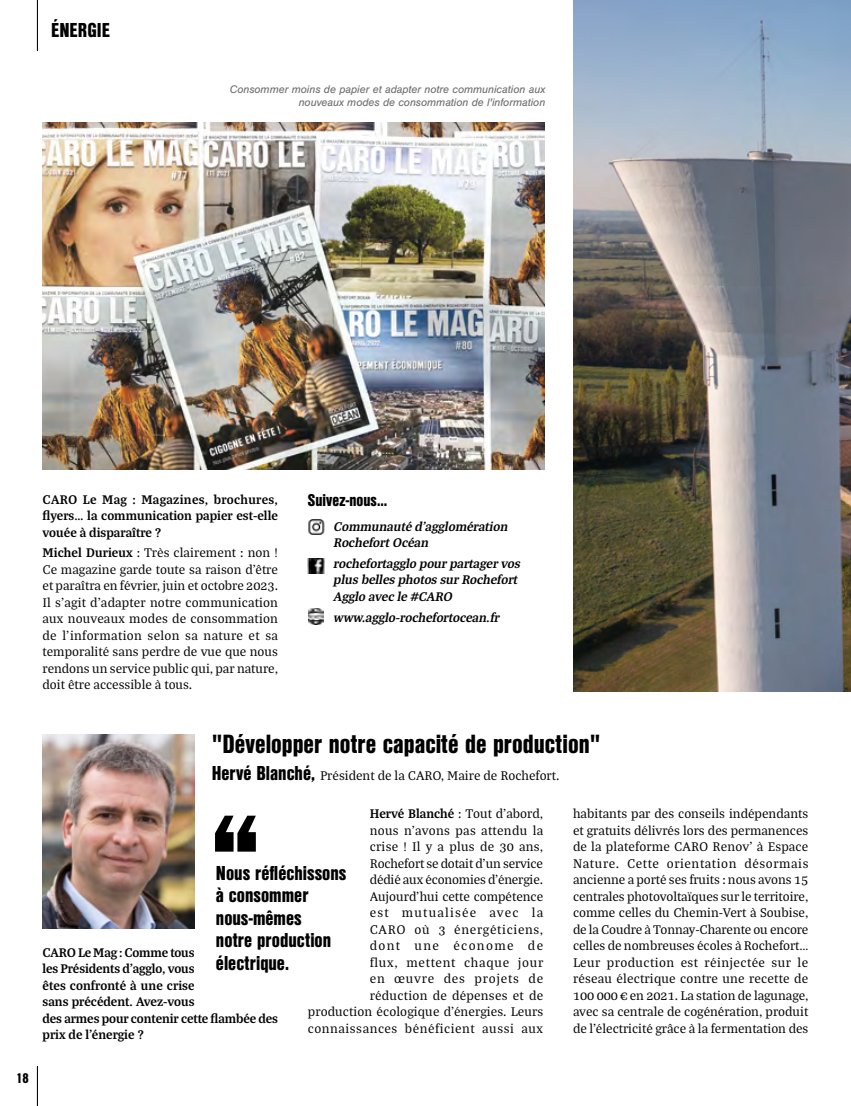
<style>
.page{position:relative;width:851px;height:1106px;background:#fff}
.page>*{position:absolute;margin:0;border:0;box-sizing:border-box;transform-origin:0 0}
.t1{font:900 25.5px "Nimbus San Con L";color:#000}
.t2{font:900 19.5px/22.5px "Nimbus San Con L";color:#000}
.t3{font:900 16.5px "Nimbus San Con L";color:#000}
.t4{font:13.5px/16.5px "Bagatela";letter-spacing:.005em;color:#000;text-align:justify}
.t5{font:700 13.5px/16.5px "Bagatela";color:#000}
.t6{font:italic 700 13.5px/16.5px "Bagatela";color:#000}
.t7{font:900 13.5px "Nimbus San Con L";color:#000}
.t8{font:italic 11.4px/13.5px "Nimbus San";letter-spacing:-.005em;color:#706f6f;text-align:right}
.s1{font-weight:700}
.s2{font-family:"Nimbus San Con L";font-weight:900;font-size:19.5px}
</style>
<div class="page">
<hr style="left:37px;top:1066px;width:1px;height:40px;background:#000">
<svg style="left:215px;top:815px;width:41px;height:36px"></svg>
<img style="left:308px;top:609px;width:15px;height:15px">
<img style="left:307px;top:558px;width:17px;height:15px">
<img style="left:308px;top:519px;width:17px;height:15px">
<img style="left:43px;top:735px;width:152px;height:193px">
<img style="left:573px;top:0;width:277px;height:692px">
<img style="left:43px;top:122px;width:501px;height:347px">
<hr style="left:37px;top:0;width:1px;height:51px;background:#000">
<h2 class="t2" style="left:51px;top:18px;width:61px">ÉNERGIE</h2>
<p class="t8" style="left:230px;top:82px;width:317px">Consommer moins de papier et adapter notre communication aux nouveaux modes de consommation de l'information</p>
<p class="t5" style="left:43px;top:490px;width:237px;text-align:justify">CARO Le Mag : Magazines, brochures, flyers… la communication papier est-elle vouée à disparaître ?</p>
<p class="t4" style="left:43px;top:544px;width:237px"><span class="s1">Michel Durieux</span> : Très clairement : non !<br>Ce magazine garde toute sa raison d’être et paraîtra en février, juin et octobre 2023.<br>Il s’agit d’adapter notre communication aux nouveaux modes de consommation de l’information selon sa nature et sa temporalité sans perdre de vue que nous rendons un service public qui, par nature, doit être accessible à tous.</p>
<p class="t3" style="left:308px;top:487px;width:81px">Suivez-nous…</p>
<p class="t6" style="left:333px;top:517px;width:179px">Communauté d’agglomération<br>RochefortOcéan</p>
<p class="t6" style="left:333px;top:554px;width:191px">rochefortagglo pourpartagervos plus belles photos surRochefort<br>Agglo avec le #CARO</p>
<p class="t6" style="left:333px;top:608px;width:170px">www.agglo-rochefortocean.fr</p>
<p class="t7" style="left:16px;top:1068px;width:14px">18</p>
<h1 class="t1" style="left:212px;top:724px;width:390px">"Développer notre capacité de production"</h1>
<p class="t4" style="left:212px;top:766px;width:349px"><span class="s2">Hervé Blanché,</span> Président de la CARO, Maire de Rochefort.</p>
<p class="t4" style="left:308px;top:805px;width:237px;text-align:right"><span class="s1">Hervé Blanché</span> : Tout d’abord,<br>nous n’avons pas attendu la<br>crise ! Il y a plus de 30 ans,<br>Rochefort se dotait d’un service<br>dédié aux économies d’énergie.<br>Aujourd’hui cette compétence<br>est mutualisée avec la<br>CARO où 3 énergéticiens,<br>dont une économe de<br>flux, mettent chaque jour<br>en œuvre des projets de<br>réduction de dépenses et de production écologique d’énergies. Leurs connaissances bénéficient aussi aux</p>
<p class="t4" style="left:573px;top:805px;width:237px">habitants par des conseils indépendants et gratuits délivrés lors des permanences de la plateforme CARO Renov’ à Espace Nature. Cette orientation désormais ancienne a porté ses fruits : nous avons 15 centrales photovoltaïques sur le territoire, comme celles du Chemin-Vert à Soubise, de la Coudre à Tonnay-Charente ou encore celles de nombreuses écoles à Rochefort… Leur production est réinjectée sur le réseau électrique contre une recette de 100 000 € en 2021. La station de lagunage, avec sa centrale de cogénération, produit de l’électricité grâce à la fermentation des</p>
<h2 class="t2" style="left:216px;top:860px;width:132px">Nous réfléchissons à consommer nous-mêmes<br>notre production électrique.</h2>
<p class="t5" style="left:43px;top:943px;width:237px">CARO Le Mag : Comme tous<br>les Présidents d’agglo, vous<br>êtes confronté à une crise<br>sans précédent. Avez-vous<br>des armes pour contenir cette flambée des prix de l’énergie ?</p>
</div>
